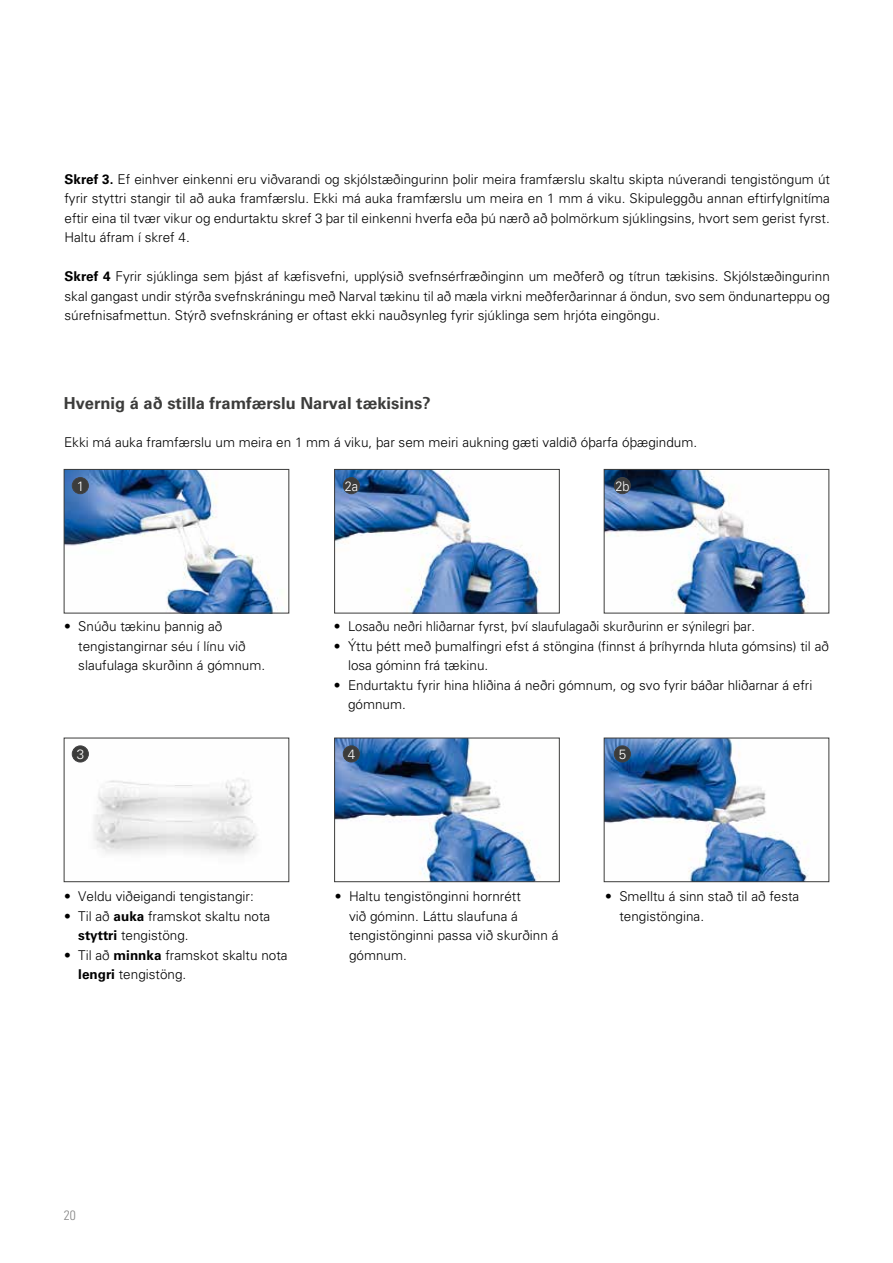
<style>
.page{position:relative;width:893px;height:1263px;background:#fff}
.page>*{position:absolute;margin:0;border:0;box-sizing:border-box;transform-origin:0 0}
.t1{font:700 16.5px "Univers LT Std";color:#3c3c3b}
.t2{font:300 13.5px/19.5px "Univers LT Std";color:#000}
.t3{font:300 13.5px "Univers LT Std";color:#fff}
.t4{font:300 13.5px "Univers LT Std";color:#fff;scale:.94 1}
.t5{font:300 condensed 13.5px "Univers LT Std";color:#878787}
.s1{font-weight:700}
</style>
<div class="page">
<img style="left:66px;top:471px;width:212px;height:140px">
<div style="left:64px;top:469px;width:225px;height:144px;border:1px solid #3c3c3b"></div>
<img style="left:336px;top:471px;width:205px;height:140px">
<div style="left:334px;top:469px;width:226px;height:144px;border:1px solid #3c3c3b"></div>
<img style="left:336px;top:740px;width:205px;height:140px">
<div style="left:334px;top:738px;width:226px;height:144px;border:1px solid #3c3c3b"></div>
<img style="left:71px;top:745px;width:187px;height:110px">
<div style="left:64px;top:738px;width:225px;height:144px;border:1px solid #3c3c3b"></div>
<img style="left:606px;top:471px;width:203px;height:140px">
<div style="left:604px;top:469px;width:225px;height:144px;border:1px solid #3c3c3b"></div>
<img style="left:606px;top:740px;width:202px;height:140px">
<div style="left:604px;top:738px;width:225px;height:144px;border:1px solid #3c3c3b"></div>
<div style="left:72px;top:478px;width:16px;height:16px;background:#3c3c3b;border-radius:50%"></div>
<div style="left:72px;top:477px;width:17px;height:17px;border:1px solid #414142;border-radius:50%"></div>
<div style="left:343px;top:478px;width:16px;height:16px;background:#3c3c3b;border-radius:50%"></div>
<div style="left:343px;top:477px;width:17px;height:17px;border:1px solid #414142;border-radius:50%"></div>
<div style="left:614px;top:478px;width:16px;height:16px;background:#3c3c3b;border-radius:50%"></div>
<div style="left:614px;top:477px;width:17px;height:17px;border:1px solid #414142;border-radius:50%"></div>
<div style="left:72px;top:746px;width:16px;height:16px;background:#3c3c3b;border-radius:50%"></div>
<div style="left:72px;top:746px;width:17px;height:16px;border:1px solid #414142;border-radius:50%"></div>
<div style="left:343px;top:746px;width:16px;height:16px;background:#3c3c3b;border-radius:50%"></div>
<div style="left:343px;top:746px;width:17px;height:16px;border:1px solid #414142;border-radius:50%"></div>
<div style="left:614px;top:746px;width:16px;height:16px;background:#3c3c3b;border-radius:50%"></div>
<div style="left:614px;top:746px;width:17px;height:16px;border:1px solid #414142;border-radius:50%"></div>
<p class="t2" style="left:64px;top:169px;width:767px;text-align:justify"><span class="s1">Skref 3.</span> Ef einhver einkenni eru viðvarandi og skjólstæðingurinn þolir meira framfærslu skaltu skipta núverandi tengistöngum út fyrir styttri stangir til að auka framfærslu. Ekki má auka framfærslu um meira en 1 mm á viku. Skipuleggðu annan eftirfylgnitíma eftir eina til tvær vikur og endurtaktu skref 3 þar til einkenni hverfa eða þú nærð að þolmörkum sjúklingsins, hvort sem gerist fyrst.<br>Haltu áfram í skref 4.</p>
<p class="t2" style="left:64px;top:267px;width:767px;text-align:justify"><span class="s1">Skref 4</span> Fyrir sjúklinga sem þjást af kæfisvefni, upplýsið svefnsérfræðinginn um meðferð og títrun tækisins. Skjólstæðingurinn skal gangast undir stýrða svefnskráningu með Narval tækinu til að mæla virkni meðferðarinnar á öndun, svo sem öndunarteppu og súrefnisafmettun. Stýrð svefnskráning er oftast ekki nauðsynleg fyrir sjúklinga sem hrjóta eingöngu.</p>
<p class="t1" style="left:64px;top:393px;width:368px">Hvernig á að stilla framfærslu Narval tækisins?</p>
<p class="t2" style="left:64px;top:432px;width:635px">Ekki má auka framfærslu um meira en 1 mm á viku, þar sem meiri aukning gæti valdið óþarfa óþægindum.</p>
<p class="t3" style="left:77px;top:478px;width:9px">1</p>
<p class="t4" style="left:345px;top:478px;width:16px">2a</p>
<p class="t4" style="left:615px;top:478px;width:17px">2b</p>
<p class="t2" style="left:78px;top:617px;width:188px;text-indent:-14px">• Snúðu tækinu þannig að tengistangirnar séu í línu við slaufulaga skurðinn á gómnum.</p>
<p class="t2" style="left:334px;top:617px;width:423px">• Losaðu neðri hliðarnar fyrst, því slaufulagaði skurðurinn er sýnilegri þar.</p>
<p class="t2" style="left:348px;top:636px;width:482px;text-indent:-14px">• Ýttu þétt með þumalfingri efst á stöngina (finnst á þríhyrnda hluta gómsins) til að losa góminn frá tækinu.</p>
<p class="t2" style="left:348px;top:675px;width:466px;text-indent:-14px">• Endurtaktu fyrir hina hliðina á neðri gómnum, og svo fyrir báðar hliðarnar á efri gómnum.</p>
<p class="t3" style="left:77px;top:746px;width:9px">3</p>
<p class="t3" style="left:348px;top:746px;width:9px">4</p>
<p class="t3" style="left:619px;top:746px;width:9px">5</p>
<p class="t2" style="left:64px;top:886px;width:191px">• Veldu viðeigandi tengistangir:</p>
<p class="t2" style="left:78px;top:906px;width:194px;text-indent:-14px">• Til að <span class="s1">auka</span> framskot skaltu nota <span class="s1">styttri</span> tengistöng.</p>
<p class="t2" style="left:78px;top:945px;width:211px;text-indent:-14px">• Til að <span class="s1">minnka</span> framskot skaltu nota <span class="s1">lengri</span> tengistöng.</p>
<p class="t2" style="left:349px;top:886px;width:211px;text-indent:-14px">• Haltu tengistönginni hornrétt<br>við góminn. Láttu slaufuna á tengistönginni passa við skurðinn á gómnum.</p>
<p class="t2" style="left:619px;top:886px;width:182px;text-indent:-14px">• Smelltu á sinn stað til að festa tengistöngina.</p>
<p class="t5" style="left:64px;top:1207px;width:13px">20</p>
</div>
